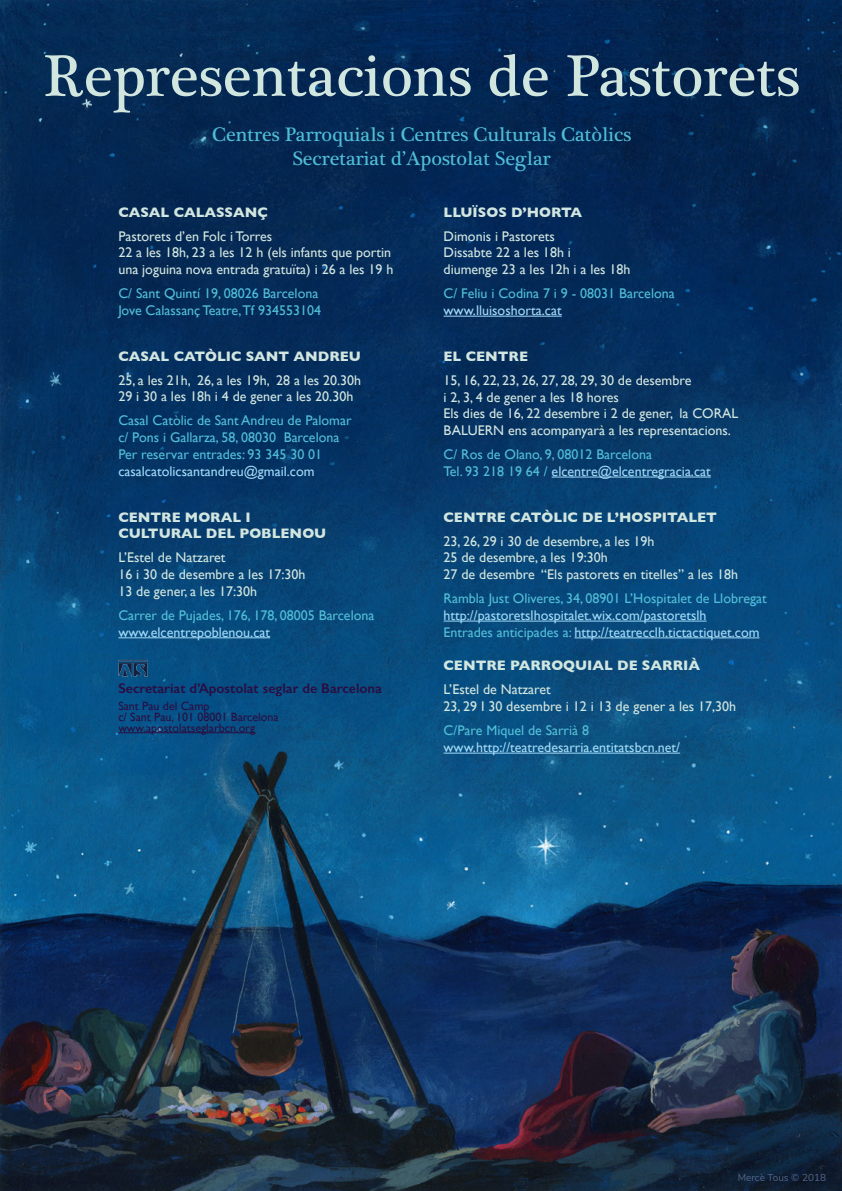
<style>
.page{position:relative;width:842px;height:1191px;background:#fff}
.page>*{position:absolute;margin:0;border:0;box-sizing:border-box;transform-origin:0 0}
.t1{font:60px "Plantagenet Cherokee";color:#d2e6e0}
.t2{font:20px/24px "Plantagenet Cherokee";color:#50bdd6;text-align:center}
.t3{font:14px/16.8px "Gill Sans";color:#d2e6e0}
.t4{font:14px/16.8px "Gill Sans";color:#51bed8}
.t5{font:14px/16.8px "Gill Sans";color:#a1daf8}
.t6{font:700 14px/16.8px "Gill Sans";color:#d2e6e0}
.t7{font:14px "Gill Sans";color:#52bfd8}
.t8{font:600 14px "Gill Sans";color:#2a0d41}
.t9{font:12px/11px "Gill Sans";color:#2a0d41}
.t10{font:10px "Nunito";color:#536589}
.s1{color:#a1daf8}
.s2{color:#51bed8}
</style>
<div class="page">
<img style="left:0;top:0;width:842px;height:1191px">
<hr style="left:118px;top:637px;width:152px;height:1px;background:#a1daf8">
<hr style="left:444px;top:316px;width:118px;height:1px;background:#a1daf8">
<hr style="left:552px;top:477px;width:159px;height:1px;background:#a1daf8">
<hr style="left:444px;top:621px;width:263px;height:1px;background:#a1daf8">
<hr style="left:574px;top:637px;width:185px;height:1px;background:#a1daf8">
<hr style="left:444px;top:753px;width:236px;height:1px;background:#a1daf8">
<hr style="left:118px;top:732px;width:137px;height:1px;background:#2a0d41">
<img style="left:116px;top:658px;width:36px;height:22px">
<h1 class="t1" style="left:43px;top:41px;width:758px">Representacions de Pastorets</h1>
<h2 class="t2" style="left:212px;top:123px;width:421px">Centres Parroquials i Centres Culturals Catòlics<br>Secretariat d’Apostolat Seglar</h2>
<p class="t6" style="left:118px;top:203px;width:151px">CASAL CALASSANÇ</p>
<p class="t3" style="left:118px;top:227px;width:277px">Pastorets d’en Folc i Torres<br>22 a les 18h, 23 a les 12 h (els infants que portin una joguina nova entrada gratuïta) i 26 a les 19 h</p>
<p class="t4" style="left:118px;top:285px;width:204px">C/ Sant Quintí 19, 08026 Barcelona<br>Jove Calassanç Teatre,Tf 934553104</p>
<p class="t6" style="left:118px;top:347px;width:244px">CASAL CATÒLIC SANT ANDREU</p>
<p class="t3" style="left:118px;top:371px;width:244px">25, a les 21h, 26, a les 19h, 28 a les 20.30h<br>29 i 30 a les 18h i 4 de gener a les 20.30h</p>
<p class="t4" style="left:118px;top:412px;width:235px">Casal Catòlic de Sant Andreu de Palomar c/ Pons i Gallarza, 58, 08030 Barcelona<br>Per reservar entrades: 93 345 30 01</p>
<p class="t5" style="left:118px;top:462px;width:198px">casalcatolicsantandreu@gmail.com</p>
<p class="t6" style="left:118px;top:508px;width:209px">CENTRE MORAL I<br>CULTURAL DEL POBLENOU</p>
<p class="t3" style="left:118px;top:549px;width:189px">L’Estel de Natzaret<br>16 i 30 de desembre a les 17:30h<br>13 de gener, a les 17:30h</p>
<p class="t7" style="left:118px;top:607px;width:258px">Carrer de Pujades, 176, 178, 08005 Barcelona</p>
<p class="t5" style="left:118px;top:623px;width:153px">www.elcentrepoblenou.cat</p>
<p class="t6" style="left:444px;top:203px;width:140px">LLUÏSOS D’HORTA</p>
<p class="t3" style="left:444px;top:227px;width:188px">Dimonis i Pastorets<br>Dissabte 22 a les 18h i<br>diumenge 23 a les 12h i a les 18h</p>
<p class="t4" style="left:444px;top:285px;width:233px">C/ Feliu i Codina 7 i 9 - 08031 Barcelona</p>
<p class="t5" style="left:444px;top:302px;width:120px">www.lluisoshorta.cat</p>
<p class="t6" style="left:444px;top:347px;width:86px">EL CENTRE</p>
<p class="t3" style="left:444px;top:371px;width:296px">15, 16, 22, 23, 26, 27, 28, 29, 30 de desembre<br>i 2, 3, 4 de gener a les 18 hores<br>Els dies de 16, 22 desembre i 2 de gener, la CORAL BALUERN ens acompanyarà a les representacions.</p>
<p class="t4" style="left:444px;top:446px;width:269px">C/ Ros de Olano, 9, 08012 Barcelona<br>Tel. 93 218 19 64 / <span class="s1">elcentre@elcentregracia.cat</span></p>
<p class="t6" style="left:444px;top:508px;width:275px">CENTRE CATÒLIC DE L’HOSPITALET</p>
<p class="t3" style="left:444px;top:532px;width:296px">23, 26, 29 i 30 de desembre, a les 19h<br>25 de desembre, a les 19:30h<br>27 de desembre “Els pastorets en titelles” a les 18h</p>
<p class="t4" style="left:444px;top:590px;width:325px">Rambla Just Oliveres, 34, 08901 L’Hospitalet de Llobregat</p>
<p class="t5" style="left:444px;top:607px;width:317px">http://pastoretslhospitalet.wix.com/pastoretslh<br><span class="s2">Entrades anticipades a:</span> http://teatrecclh.tictactiquet.com</p>
<p class="t6" style="left:444px;top:657px;width:258px">CENTRE PARROQUIAL DE SARRIÀ</p>
<p class="t3" style="left:444px;top:681px;width:294px">L’Estel de Natzaret<br>23, 29 I 30 desembre i 12 i 13 de gener a les 17,30h</p>
<p class="t7" style="left:444px;top:722px;width:147px">C/Pare Miquel de Sarrià 8</p>
<p class="t5" style="left:444px;top:739px;width:238px">www.http://teatredesarria.entitatsbcn.net/</p>
<p class="t8" style="left:118px;top:679px;width:265px">Secretariat d’Apostolat seglar de Barcelona</p>
<p class="t9" style="left:118px;top:700px;width:162px">Sant Pau del Camp<br>c/ Sant Pau, 101 08001 Barcelona www.apostolatseglarbcn.org</p>
<p class="t10" style="left:738px;top:1169px;width:90px">Mercè Tous © 2018</p>
</div>
